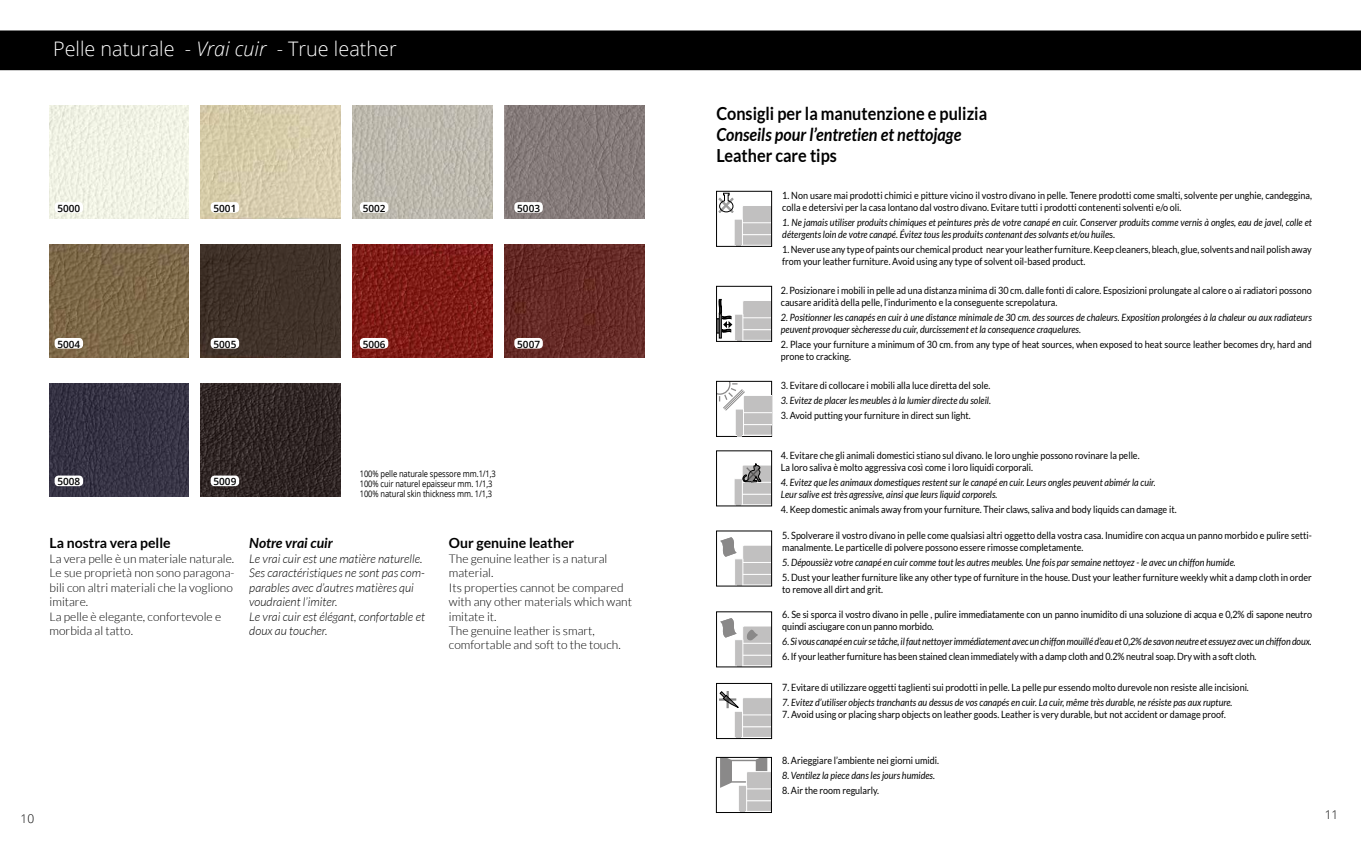
<style>
.page{position:relative;width:1361px;height:851px;background:#fff}
.page>*{position:absolute;margin:0;border:0;box-sizing:border-box;transform-origin:0 0}
.t1{font:300 20px "Open Sans";color:#fff}
.t2{font:700 18px "Lato";color:#000;scale:.9 1}
.t3{font:italic 700 18px "Lato";color:#000;scale:.9 1}
.t4{font:700 14px "Lato";color:#000}
.t5{font:italic 700 14px "Lato";color:#000}
.t6{font:300 12px/14.4px "Lato";color:#000}
.t7{font:italic 300 12px/14.4px "Lato";color:#000}
.t8{font:300 12px "Open Sans";color:#000}
.t9{font:10px/12px "Lato";color:#000;scale:.9 1}
.t10{font:italic 10px/12px "Lato";color:#000;scale:.9 1}
.t11{font:600 10px "Open Sans";color:#000}
.t12{font:9px/10px "Open Sans";letter-spacing:-.01em;color:#000;scale:.84 1}
.s1{font-style:italic}
.s2{font-style:normal}
</style>
<div class="page">
<div style="left:0;top:30px;width:1361px;height:40px;background:#000"></div>
<img style="left:353px;top:244px;width:139px;height:114px">
<img style="left:201px;top:383px;width:140px;height:113px">
<img style="left:49px;top:383px;width:140px;height:113px">
<img style="left:504px;top:244px;width:140px;height:114px">
<img style="left:504px;top:105px;width:140px;height:114px">
<img style="left:353px;top:105px;width:139px;height:114px">
<img style="left:201px;top:105px;width:140px;height:114px">
<img style="left:201px;top:244px;width:140px;height:114px">
<img style="left:49px;top:244px;width:140px;height:114px">
<img style="left:49px;top:105px;width:140px;height:114px">
<div style="left:55px;top:338px;width:28px;height:10px;background:#fff;border-radius:4px"></div>
<div style="left:55px;top:475px;width:28px;height:11px;background:#fff;border-radius:4px"></div>
<div style="left:211px;top:202px;width:28px;height:11px;background:#fff;border-radius:4px"></div>
<div style="left:211px;top:338px;width:28px;height:10px;background:#fff;border-radius:4px"></div>
<div style="left:211px;top:475px;width:28px;height:11px;background:#fff;border-radius:4px"></div>
<div style="left:360px;top:202px;width:28px;height:11px;background:#fff;border-radius:4px"></div>
<div style="left:360px;top:338px;width:28px;height:10px;background:#fff;border-radius:4px"></div>
<div style="left:514px;top:202px;width:29px;height:11px;background:#fff;border-radius:4px"></div>
<div style="left:514px;top:338px;width:29px;height:10px;background:#fff;border-radius:4px"></div>
<div style="left:55px;top:202px;width:28px;height:11px;background:#fff;border-radius:4px"></div>
<svg style="left:720px;top:759px;width:11px;height:28px"></svg>
<div style="left:730px;top:759px;width:27px;height:23px;border:1px solid #8a8989"></div>
<div style="left:738px;top:784px;width:9px;height:28px;border:1px solid #fff"></div>
<svg style="left:740px;top:759px;width:29px;height:51px"></svg>
<div style="left:716px;top:757px;width:55px;height:55px;border:1px solid #000"></div>
<div style="left:734px;top:478px;width:8px;height:27px;background:#c1c0c0"></div>
<div style="left:733px;top:478px;width:10px;height:27px;border:1px solid #fff"></div>
<div style="left:716px;top:450px;width:56px;height:56px;border:1px solid #000"></div>
<div style="left:716px;top:191px;width:56px;height:55px;border:1px solid #000"></div>
<svg style="left:718px;top:193px;width:53px;height:53px"></svg>
<div style="left:716px;top:683px;width:56px;height:55px;border:1px solid #000"></div>
<svg style="left:719px;top:691px;width:52px;height:47px"></svg>
<div style="left:716px;top:286px;width:56px;height:55px;border:1px solid #000"></div>
<div style="left:716px;top:318px;width:3px;height:15px;border:1px solid #000"></div>
<svg style="left:717px;top:299px;width:54px;height:42px"></svg>
<div style="left:716px;top:530px;width:56px;height:56px;border:1px solid #000"></div>
<svg style="left:720px;top:537px;width:51px;height:49px"></svg>
<div style="left:716px;top:611px;width:56px;height:56px;border:1px solid #000"></div>
<svg style="left:720px;top:618px;width:51px;height:48px"></svg>
<svg style="left:716px;top:381px;width:55px;height:55px"></svg>
<svg style="left:736px;top:463px;width:35px;height:43px"></svg>
<h1 class="t1" style="left:53px;top:35px;width:345px">Pelle naturale - <span class="s1">Vrai cuir</span> - True leather</h1>
<p class="t11" style="left:57px;top:201px;width:24px">5000</p>
<p class="t11" style="left:214px;top:201px;width:24px">5001</p>
<p class="t11" style="left:363px;top:201px;width:24px">5002</p>
<p class="t11" style="left:517px;top:201px;width:24px">5003</p>
<p class="t11" style="left:57px;top:337px;width:24px">5004</p>
<p class="t11" style="left:214px;top:337px;width:24px">5005</p>
<p class="t11" style="left:363px;top:337px;width:24px">5006</p>
<p class="t11" style="left:517px;top:337px;width:24px">5007</p>
<p class="t11" style="left:57px;top:474px;width:24px">5008</p>
<p class="t11" style="left:214px;top:474px;width:24px">5009</p>
<p class="t12" style="left:360px;top:468px;width:164px">100% pelle naturale spessore mm.1/1,3<br>100% cuir naturel epaisseur mm. 1/1,3<br>100% natural skin thickness mm. 1/1,3</p>
<h3 class="t4" style="left:50px;top:535px;width:122px">La nostra vera pelle</h3>
<p class="t6" style="left:50px;top:551px;width:186px">La vera pelle è un materiale naturale.<br>Le sue proprietà non sono paragona&shy;bili con altri materiali che la vogliono imitare.<br>La pelle è elegante, confortevole e morbida al tatto.</p>
<h3 class="t5" style="left:249px;top:535px;width:85px">Notre vrai cuir</h3>
<p class="t7" style="left:249px;top:551px;width:177px">Le vrai cuir est une matière naturelle.<br>Ses caractéristiques ne sont pas com&shy;parables avec d’autres matières qui voudraient l’imiter.<br>Le vrai cuir est élégant, confortable et doux au toucher.</p>
<h3 class="t4" style="left:449px;top:535px;width:127px">Our genuine leather</h3>
<p class="t6" style="left:449px;top:551px;width:185px">The genuine leather is a natural material.<br>Its properties cannot be compared with any other materials which want imitate it.<br>The genuine leather is smart, comfortable and soft to the touch.</p>
<h2 class="t2" style="left:716px;top:103px;width:302px">Consigli per la manutenzione e pulizia</h2>
<h2 class="t3" style="left:716px;top:124px;width:274px">Conseils pour l’entretien et nettojage</h2>
<h2 class="t2" style="left:716px;top:145px;width:135px">Leather care tips</h2>
<p class="t9" style="left:782px;top:189px;width:590px">1. Non usare mai prodotti chimici e pitture vicino il vostro divano in pelle. Tenere prodotti come smalti, solvente per unghie, candeggina, colla e detersivi per la casa lontano dal vostro divano. Evitare tutti i prodotti contenenti solventi e/o oli.</p>
<p class="t10" style="left:782px;top:217px;width:590px">1. Ne jamais utiliser produits chimiques et peintures près de votre canapé en cuir. Conserver produits comme vernis à ongles, eau de javel, colle et détergents loin de votre canapé. Évitez tous les produits contenant des solvants et/ou huile<span class="s2">s.</span></p>
<p class="t9" style="left:782px;top:243px;width:590px">1. Never use any type of paints our chemical product near your leather furniture. Keep cleaners, bleach, glue, solvents and nail polish away from your leather furniture. Avoid using any type of solvent oil-based product.</p>
<p class="t9" style="left:781px;top:284px;width:591px">2. Posizionare i mobili in pelle ad una distanza minima di 30 cm. dalle fonti di calore. Esposizioni prolungate al calore o ai radiatori possono causare aridità della pelle, l’indurimento e la conseguente screpolatura.</p>
<p class="t10" style="left:781px;top:312px;width:591px">2. Positionner les canapés en cuir à une distance minimale de 30 cm. des sources de chaleurs. Exposition prolongées à la chaleur ou aux radiateurs peuvent provoquer sècheresse du cuir, durcissement et la consequence craquelures.</p>
<p class="t9" style="left:781px;top:338px;width:592px">2. Place your furniture a minimum of 30 cm. from any type of heat sources, when exposed to heat source leather becomes dry, hard and prone to cracking.</p>
<p class="t9" style="left:781px;top:379px;width:234px">3. Evitare di collocare i mobili alla luce diretta del sole.</p>
<p class="t10" style="left:781px;top:395px;width:235px">3. Evitez de placer les meubles à la lumier directe du soleil.</p>
<p class="t9" style="left:781px;top:409px;width:213px">3. Avoid putting your furniture in direct sun light.</p>
<p class="t9" style="left:781px;top:449px;width:400px">4. Evitare che gli animali domestici stiano sul divano. le loro unghie possono rovinare la pelle.<br>La loro saliva è molto aggressiva così come i loro liquidi corporali.</p>
<p class="t10" style="left:781px;top:476px;width:418px">4. Evitez que les animaux domestiques restent sur le canapé en cuir. Leurs ongles peuvent abimér la cuir.<br>Leur salive est très agressive, ainsi que leurs liquid corporels.</p>
<p class="t9" style="left:781px;top:502px;width:441px">4. Keep domestic animals away from your furniture. Their claws, saliva and body liquids can damage it.</p>
<p class="t9" style="left:782px;top:529px;width:590px">5. Spolverare il vostro divano in pelle come qualsiasi altri oggetto della vostra casa. Inumidire con acqua un panno morbido e pulire setti&shy;manalmente. Le particelle di polvere possono essere rimosse completamente.</p>
<p class="t10" style="left:782px;top:556px;width:505px">5. Dépoussièz votre canapé en cuir comme tout les autres meubles. Une fois par semaine nettoyez - le avec un chiffon humide.</p>
<p class="t9" style="left:782px;top:571px;width:590px">5. Dust your leather furniture like any other type of furniture in the house. Dust your leather furniture weekly whit a damp cloth in order to remove all dirt and grit.</p>
<p class="t9" style="left:782px;top:608px;width:590px">6. Se si sporca il vostro divano in pelle , pulire immediatamente con un panno inumidito di una soluzione di acqua e 0,2% di sapone neutro quindi asciugare con un panno morbido.</p>
<p class="t10" style="left:782px;top:635px;width:590px">6. Si vous canapé en cuir se tâche, il faut nettoyer immédiatement avec un chiffon mouillé d’eau et 0,2% de savon neutre et essuyez avec un chiffon doux.</p>
<p class="t9" style="left:782px;top:650px;width:528px">6. If your leather furniture has been stained clean immediately with a damp cloth and 0.2% neutral soap. Dry with a soft cloth.</p>
<p class="t9" style="left:782px;top:681px;width:520px">7. Evitare di utilizzare oggetti taglienti sui prodotti in pelle. La pelle pur essendo molto durevole non resiste alle incisioni.</p>
<p class="t10" style="left:782px;top:696px;width:502px">7. Evitez d’utiliser objects tranchants au dessus de vos canapés en cuir. La cuir, même très durable, ne résiste pas aux rupture.</p>
<p class="t9" style="left:782px;top:708px;width:495px">7. Avoid using or placing sharp objects on leather goods. Leather is very durable, but not accident or damage proof<span class="s1">.</span></p>
<p class="t9" style="left:782px;top:754px;width:176px">8. Arieggiare l’ambiente nei giorni umidi.</p>
<p class="t10" style="left:782px;top:769px;width:171px">8. Ventilez la piece dans les jours humides.</p>
<p class="t9" style="left:782px;top:783px;width:109px">8. Air the room regularly.</p>
<p class="t8" style="left:21px;top:810px;width:15px">10</p>
<p class="t8" style="left:1324px;top:806px;width:15px">11</p>
</div>
